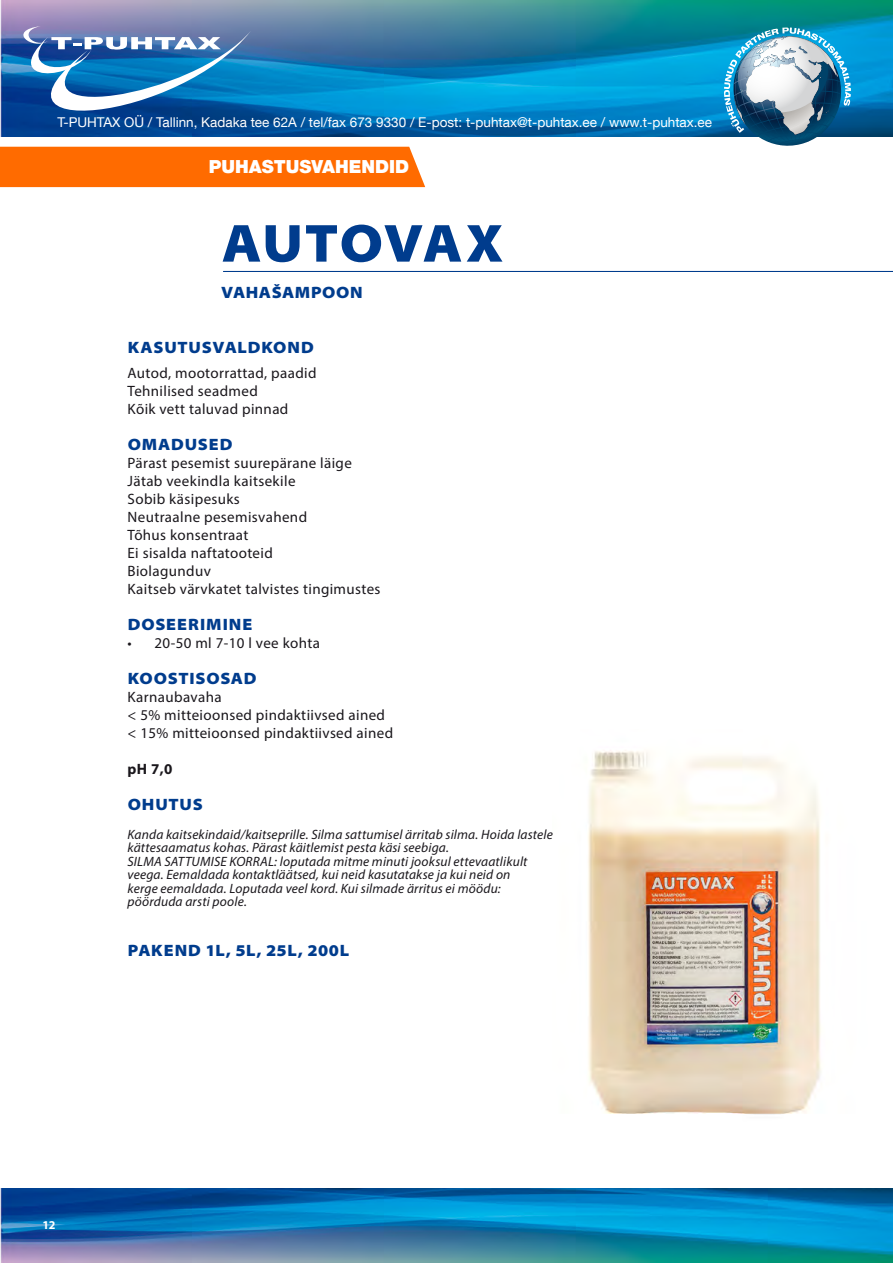
<style>
.page{position:relative;width:893px;height:1263px;background:#fff}
.page>*{position:absolute;margin:0;border:0;box-sizing:border-box;transform-origin:0 0}
.t1{font:900 semi-expanded 54px "Myriad Pro";letter-spacing:.015em;color:#003c8d}
.t2{font:900 18px "Helvetica Neue LT Com";color:#fff}
.t3{font:900 semi-expanded 16.5px "Myriad Pro";letter-spacing:.045em;color:#003c8d}
.t4{font:15px/18px "Myriad Pro";letter-spacing:.025em;color:#1a171c}
.t5{font:700 15px "Myriad Pro";color:#1a171c}
.t6{font:italic 13.5px/13.5px "Myriad Pro";letter-spacing:.01em;color:#1a171c}
.t7{font:13.5px "Helvetica Neue LT Com";color:#fff}
.t8{font:700 12px "Myriad Pro";color:#fff}
</style>
<div class="page">
<img style="left:0;top:0;width:893px;height:137px">
<img style="left:0;top:1188px;width:893px;height:75px">
<hr style="left:223px;top:271px;width:670px;height:1px;background:#003c8d">
<img style="left:588px;top:750px;width:233px;height:365px">
<svg style="left:724px;top:28px;width:127px;height:118px"></svg>
<svg style="left:0;top:26px;width:425px;height:161px;background:#6f7d8a"></svg>
<p class="t7" style="left:57px;top:114px;width:656px">T-PUHTAX OÜ / Tallinn, Kadaka tee 62A / tel/fax 673 9330 / E-post: t-puhtax@t-puhtax.ee / www.t-puhtax.ee</p>
<p class="t2" style="left:209px;top:156px;width:202px">PUHASTUSVAHENDID</p>
<h1 class="t1" style="left:222px;top:207px;width:283px">AUTOVAX</h1>
<p class="t3" style="left:221px;top:281px;width:143px">VAHAŠAMPOON</p>
<p class="t3" style="left:128px;top:336px;width:188px">KASUTUSVALDKOND</p>
<p class="t4" style="left:128px;top:364px;width:190px">Autod, mootorrattad, paadid<br>Tehnilised seadmed<br>Kõik vett taluvad pinnad</p>
<p class="t3" style="left:128px;top:433px;width:106px">OMADUSED</p>
<p class="t4" style="left:128px;top:454px;width:254px">Pärast pesemist suurepärane läige<br>Jätab veekindla kaitsekile<br>Sobib käsipesuks<br>Neutraalne pesemisvahend<br>Tõhus konsentraat<br>Ei sisalda naftatooteid<br>Biolagunduv<br>Kaitseb värvkatet talvistes tingimustes</p>
<p class="t3" style="left:128px;top:613px;width:126px">DOSEERIMINE</p>
<p class="t4" style="left:128px;top:634px;width:194px">• 20-50 ml 7-10 l vee kohta</p>
<p class="t3" style="left:128px;top:667px;width:131px">KOOSTISOSAD</p>
<p class="t4" style="left:128px;top:688px;width:267px">Karnaubavaha<br>&lt; 5% mitteioonsed pindaktiivsed ained &lt; 15% mitteioonsed pindaktiivsed ained</p>
<p class="t5" style="left:128px;top:759px;width:46px">pH 7,0</p>
<p class="t3" style="left:128px;top:793px;width:77px">OHUTUS</p>
<p class="t6" style="left:128px;top:827px;width:427px">Kanda kaitsekindaid/kaitseprille. Silma sattumisel ärritab silma. Hoida lastele kättesaamatus kohas. Pärast käitlemist pesta käsi seebiga.<br>SILMA SATTUMISE KORRAL: loputada mitme minuti jooksul ettevaatlikult veega. Eemaldada kontaktläätsed, kui neid kasutatakse ja kui neid on<br>kerge eemaldada. Loputada veel kord. Kui silmade ärritus ei möödu: pöörduda arsti poole.</p>
<p class="t3" style="left:128px;top:939px;width:223px">PAKEND 1L, 5L, 25L, 200L</p>
<p class="t8" style="left:43px;top:1217px;width:14px">12</p>
</div>
